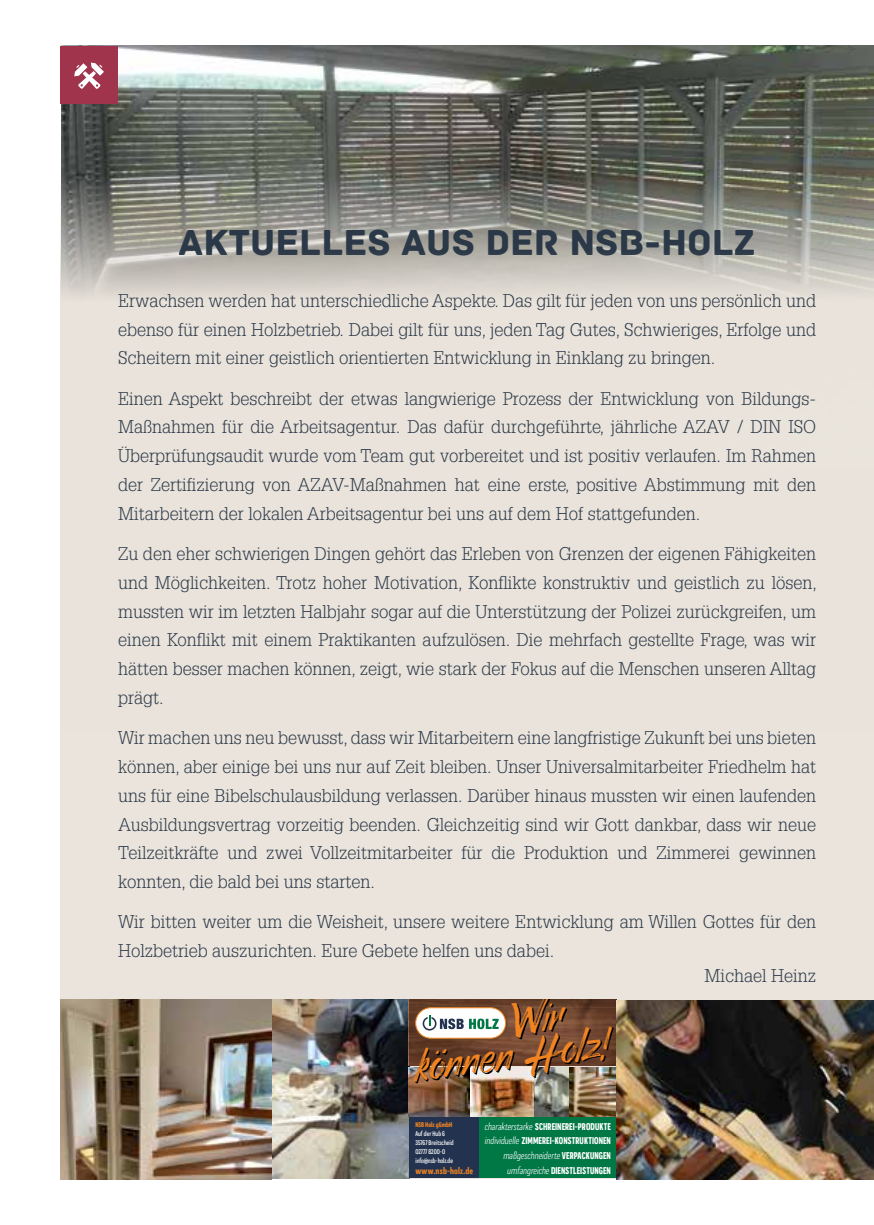
<style>
.page{position:relative;width:874px;height:1225px;background:#fff}
.page>*{position:absolute;margin:0;border:0;box-sizing:border-box;transform-origin:0 0}
.t1{font:41.2px "Enjoythe Ride";color:#f18422;scale:1.05 1}
.t2{font:38px "Archive";color:#2b3847}
.t3{font:300 18px/28.8px "Glypha";color:#2b3847;text-align:justify}
.t4{font:700 condensed 10.2px/14.6px "Praktika";letter-spacing:.01em;color:#fff;text-align:right}
.t5{font:700 condensed 9.6px "Praktika";letter-spacing:.02em;color:#f18422}
.t6{font:500 condensed 7.2px/9px "Praktika";color:#fff}
.t7{font:700 condensed 7.2px "Praktika";color:#f18422}
.s1{font-weight:400;font-style:italic}
</style>
<div class="page">
<div style="left:60px;top:46px;width:813px;height:1132px;background:#eae4dc"></div>
<img style="left:60px;top:999px;width:349px;height:180px">
<img style="left:61px;top:46px;width:812px;height:250px">
<img style="left:408px;top:1066px;width:208px;height:50px">
<svg style="left:534px;top:1083px;width:34px;height:33px"></svg>
<svg style="left:408px;top:1067px;width:61px;height:49px"></svg>
<img style="left:470px;top:1083px;width:63px;height:33px">
<div style="left:408px;top:999px;width:208px;height:67px;background:#5f3925"></div>
<img style="left:415px;top:1043px;width:198px;height:40px">
<div style="left:411px;top:1003px;width:98px;height:39px;background:#604127"></div>
<svg style="left:415px;top:1007px;width:90px;height:31px"></svg>
<div style="left:479px;top:1117px;width:137px;height:61px;background:#007846"></div>
<div style="left:408px;top:1117px;width:70px;height:61px;background:#23334f"></div>
<img style="left:616px;top:1000px;width:257px;height:179px">
<div style="left:60px;top:46px;width:58px;height:58px;background:#9f344c"></div>
<svg style="left:74px;top:63px;width:30px;height:26px"></svg>
<svg style="left:422px;top:999px;width:194px;height:68px"></svg>
<h2 class="t2" style="left:179px;top:220px;width:578px">AKTUELLES AUS DER NSB-HOLZ</h2>
<p class="t3" style="left:118px;top:286px;width:699px">Erwachsen werden hat unterschiedliche Aspekte. Das gilt für jeden von uns persönlich und ebenso für einen Holzbetrieb. Dabei gilt für uns, jeden Tag Gutes, Schwieriges, Erfolge und Scheitern mit einer geistlich orientierten Entwicklung in Einklang zu bringen.</p>
<p class="t3" style="left:118px;top:384px;width:699px">Einen Aspekt beschreibt der etwas langwierige Prozess der Entwicklung von Bildungs-Maßnahmen für die Arbeitsagentur. Das dafür durchgeführte, jährliche AZAV / DIN ISO Überprüfungsaudit wurde vom Team gut vorbereitet und ist positiv verlaufen. Im Rahmen der Zertifizierung von AZAV-Maßnahmen hat eine erste, positive Abstimmung mit den Mitarbeitern der lokalen Arbeitsagentur bei uns auf dem Hof stattgefunden.</p>
<p class="t3" style="left:118px;top:539px;width:700px">Zu den eher schwierigen Dingen gehört das Erleben von Grenzen der eigenen Fähigkeiten und Möglichkeiten. Trotz hoher Motivation, Konflikte konstruktiv und geistlich zu lösen, mussten wir im letzten Halbjahr sogar auf die Unterstützung der Polizei zurückgreifen, um einen Konflikt mit einem Praktikanten aufzulösen. Die mehrfach gestellte Frage, was wir hätten besser machen können, zeigt, wie stark der Fokus auf die Menschen unseren Alltag prägt.</p>
<p class="t3" style="left:118px;top:724px;width:699px">Wir machen uns neu bewusst, dass wir Mitarbeitern eine langfristige Zukunft bei uns bieten können, aber einige bei uns nur auf Zeit bleiben. Unser Universalmitarbeiter Friedhelm hat uns für eine Bibelschulausbildung verlassen. Darüber hinaus mussten wir einen laufenden Ausbildungsvertrag vorzeitig beenden. Gleichzeitig sind wir Gott dankbar, dass wir neue Teilzeitkräfte und zwei Vollzeitmitarbeiter für die Produktion und Zimmerei gewinnen konnten, die bald bei uns starten.</p>
<p class="t3" style="left:118px;top:908px;width:699px">Wir bitten weiter um die Weisheit, unsere weitere Entwicklung am Willen Gottes für den<br>Holzbetrieb auszurichten. Eure Gebete helfen uns dabei.</p>
<h1 class="t1" style="left:411px;top:1040px;width:191px;rotate:-7deg">können Holz!</h1>
<p class="t7" style="left:415px;top:1119px;width:38px">NSB Holz gGmbH</p>
<p class="t6" style="left:415px;top:1128px;width:40px">Auf der Hub 6<br>35767 Breitscheid<br>02777 8200-0 info@nsb-holz.de</p>
<p class="t5" style="left:415px;top:1163px;width:59px">www.nsb-holz.de</p>
<p class="t4" style="left:484px;top:1118px;width:127px"><span class="s1">charakterstarke</span> SCHREINEREI-PRODUKTE <span class="s1">individuelle</span> ZIMMEREI-KONSTRUKTIONEN <span class="s1">maßgeschneiderte</span> VERPACKUNGEN <span class="s1">umfangreiche</span> DIENSTLEISTUNGEN</p>
<p class="t3" style="left:704px;top:961px;width:113px">Michael Heinz</p>
</div>
